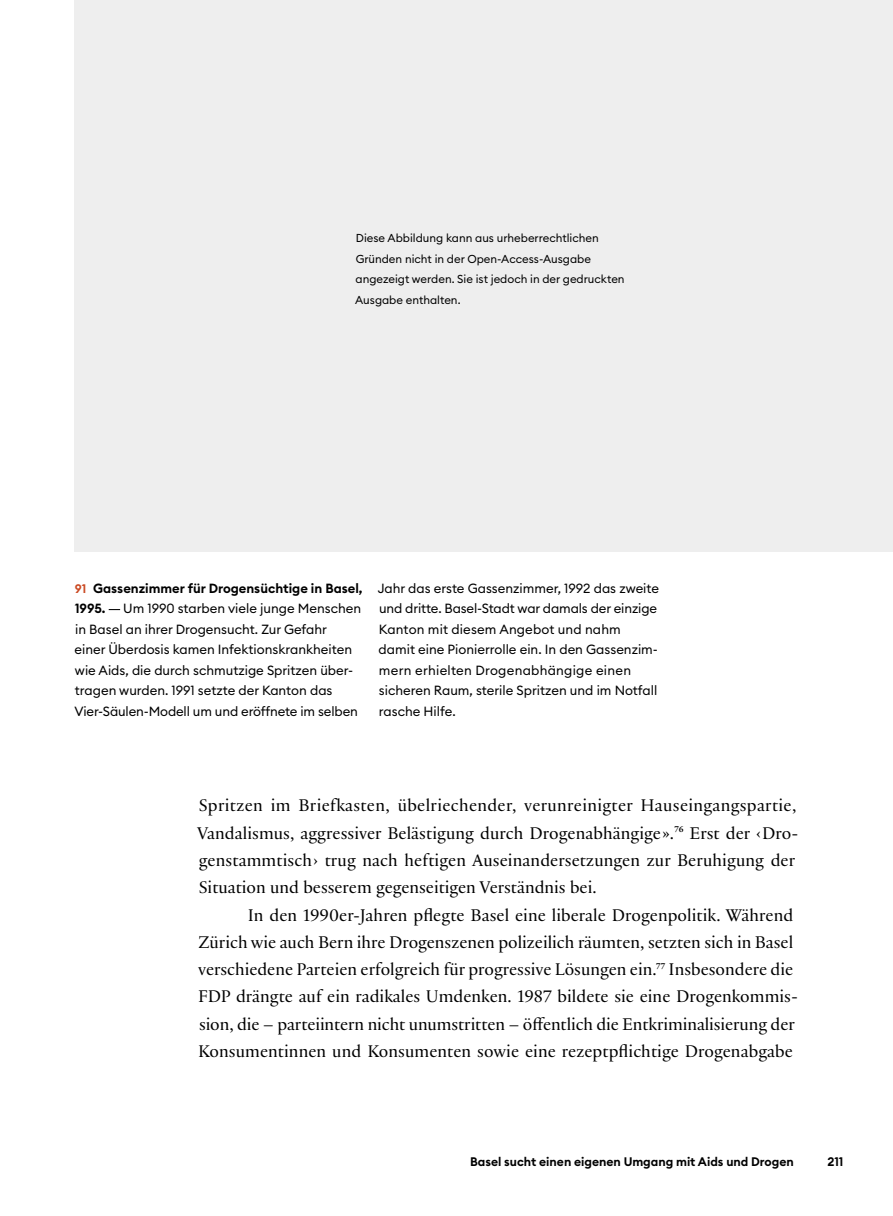
<style>
.page{position:relative;width:893px;height:1216px;background:#fff}
.page>*{position:absolute;margin:0;border:0;box-sizing:border-box;transform-origin:0 0}
.GT_mit_Einzug{font:18.2px/27.3px "Practice";letter-spacing:.005em;color:#000}
.Abb_Legende_fett{font:13.12px/20.5px "Euclid Circular B";color:#000}
.Abb_Legende_fett-2{font:600 13.12px/20.5px "Euclid Circular B";color:#000}
.t1{font:600 12.25px "Euclid Circular B";color:#000}
.Beschriftung_6-5Pt{font:11.38px/20.5px "Euclid Circular B";color:#000}
.s1{font-size:12.25px;color:#cb4a23}
</style>
<div class="page">
<div style="left:74px;top:0;width:819px;height:551px;background:#eee"></div>
<p class="Beschriftung_6-5Pt" style="left:355px;top:228px;width:271px">Diese Abbildung kann aus urheberrechtlichen Gründen nicht in der Open-Access-Ausgabe angezeigt werden. Sie ist jedoch in der gedruckten Ausgabe enthalten.</p>
<p class="Abb_Legende_fett-2" style="left:75px;top:578px;width:289px"><span class="s1">91</span> Gassenzimmer für Drogensüchtige in Basel,<br>1995.</p>
<p class="Abb_Legende_fett" style="left:74px;top:598px;width:288px;text-indent:49px">Um 1990 starben viele junge Menschen in Basel an ihrer Drogensucht. Zur Gefahr<br>einer Überdosis kamen Infektionskrankheiten wie Aids, die durch schmutzige Spritzen über&shy;tragen wurden. 1991 setzte der Kanton das Vier-Säulen-Modell um und eröffnete im selben</p>
<p class="Abb_Legende_fett" style="left:378px;top:577px;width:283px">Jahr das erste Gassenzimmer, 1992 das zweite und dritte. Basel-Stadt war damals der einzige Kanton mit diesem Angebot und nahm damit eine Pionierrolle ein. In den Gassenzim&shy;mern erhielten Drogenabhängige einen sicheren Raum, sterile Spritzen und im Notfall rasche Hilfe.</p>
<p class="GT_mit_Einzug" style="left:197px;top:791px;width:603px">Spritzen im Briefkasten, übelriechender, verunreinigter Hauseingangspartie, Vandalismus, aggressiver Belästigung durch Drogenabhängige».<sup>76</sup> Erst der ‹Dro&shy;genstammtisch› trug nach heftigen Auseinandersetzungen zur Beruhigung der Situation und besserem gegenseitigen Verständnis bei.</p>
<p class="GT_mit_Einzug" style="left:198px;top:900px;width:599px;text-indent:50px">In den 1990er-Jahren pflegte Basel eine liberale Drogenpolitik. Während Zürich wie auch Bern ihre Drogenszenen polizeilich räumten, setzten sich in Basel verschiedene Parteien erfolgreich für progressive Lösungen ein.<sup>77</sup> Insbesondere die FDP drängte auf ein radikales Umdenken. 1987 bildete sie eine Drogenkommis&shy;sion, die – parteiintern nicht unumstritten – öffentlich die Entkriminalisierung der Konsumentinnen und Konsumenten sowie eine rezeptpflichtige Drogenabgabe</p>
<p class="t1" style="left:470px;top:1153px;width:325px">Basel sucht einen eigenen Umgang mit Aids und Drogen</p>
<p class="t1" style="left:827px;top:1153px;width:18px">211</p>
</div>
